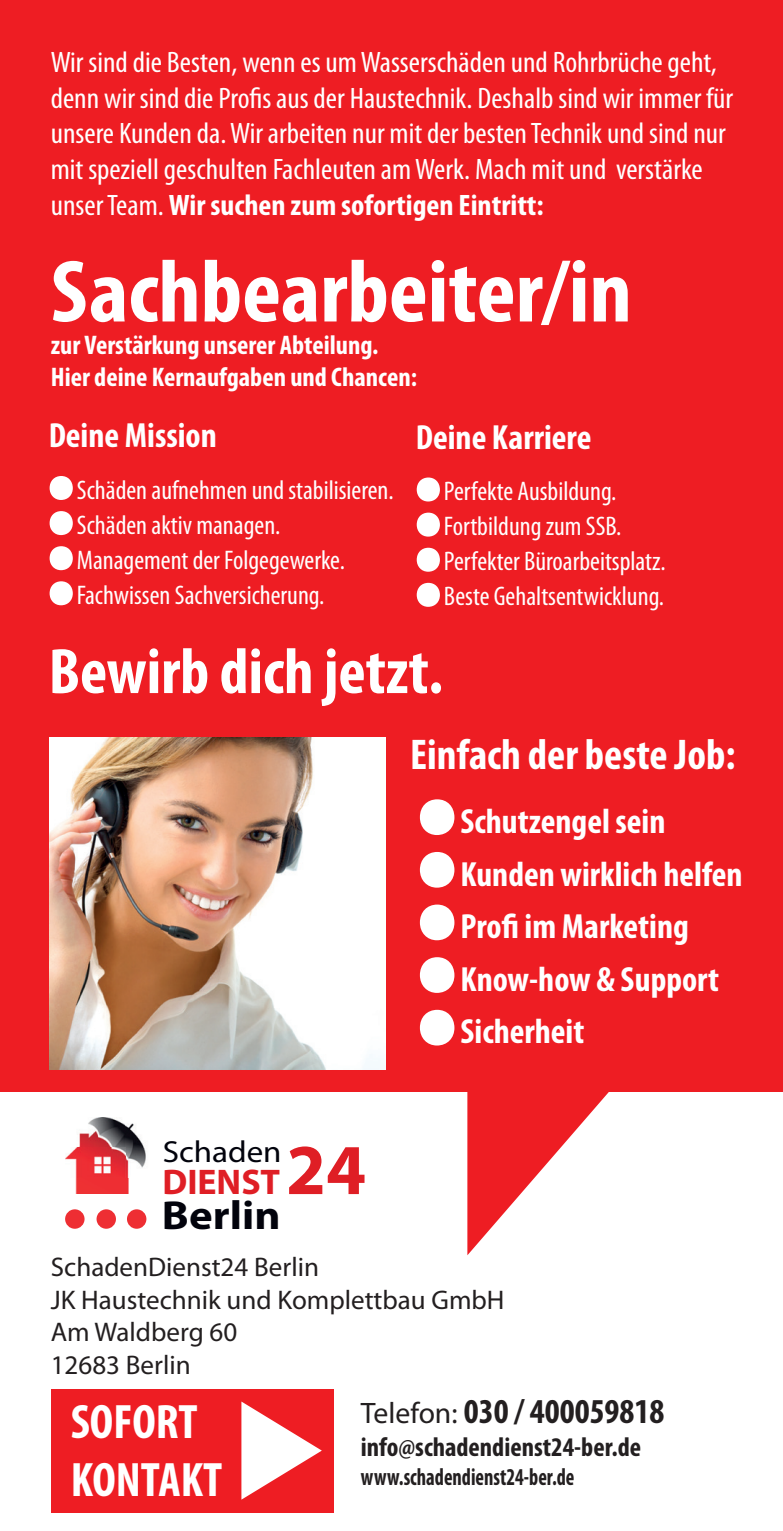
<style>
.page{position:relative;width:783px;height:1531px;background:#fff}
.page>*{position:absolute;margin:0;border:0;box-sizing:border-box;transform-origin:0 0}
.t1{font:700 192.9px "Myriad Pro";color:#fff}
.t2{font:700 129.6px "Myriad Pro";color:#fff}
.t3{font:700 condensed 89.1px "Myriad Pro";color:#fff;scale:1.04 1}
.t4{font:700 condensed 64.8px "Myriad Pro";color:#fff}
.t5{font:700 condensed 48.6px/58.2px "Myriad Pro";color:#fff}
.t6{font:700 condensed 43.2px "Myriad Pro";color:#fff}
.t7{font:700 40.5px "Myriad Pro";color:#02030c;scale:1.1 1}
.t8{font:700 35.7px "Myriad Pro";color:#df1e25}
.t9{font:700 condensed 35.1px "Myriad Pro";color:#fff}
.t10{font:700 condensed 35.1px "Myriad Pro";color:#231f20}
.t11{font:30.6px "Myriad Pro";color:#02030c;scale:1.08 1}
.t12{font:condensed 29.7px/35.7px "Myriad Pro";color:#fff;scale:1.04 1}
.t13{font:condensed 27px "Myriad Pro";color:#fff}
.t14{font:27px/32.4px "Myriad Pro";color:#231f20}
.t15{font:700 condensed 27px/32.4px "Myriad Pro";color:#fff}
.t16{font:700 condensed 27px "Myriad Pro";color:#231f20}
.t17{font:700 condensed 24.3px "Myriad Pro";color:#231f20;scale:.84 1}
.s1{font-weight:700}
.s2{font-size:72px}
.s3{font-weight:400;font-stretch:normal;font-size:29.7px}
</style>
<div class="page">
<div style="left:0;top:0;width:782px;height:1092px;background:#ee1d23"></div>
<svg style="left:467px;top:1092px;width:142px;height:163px"></svg>
<div style="left:51px;top:1389px;width:282px;height:123px;background:#ee1d23"></div>
<svg style="left:241px;top:1401px;width:81px;height:98px"></svg>
<img style="left:65px;top:1117px;width:81px;height:77px">
<div style="left:65px;top:1209px;width:19px;height:20px;background:#ee2e33;border-radius:50%"></div>
<div style="left:127px;top:1209px;width:19px;height:20px;background:#ee2e33;border-radius:50%"></div>
<div style="left:96px;top:1209px;width:20px;height:20px;background:#ee2e33;border-radius:50%"></div>
<img style="left:50px;top:737px;width:335px;height:332px">
<p class="t12" style="left:51px;top:44px;width:657px">Wir sind die Besten, wenn es um Wasserschäden und Rohrbrüche geht, denn wir sind die Profis aus der Haustechnik. Deshalb sind wir immer für unsere Kunden da. Wir arbeiten nur mit der besten Technik und sind nur mit speziell geschulten Fachleuten am Werk. Mach mit und verstärke unser Team. <span class="s1">Wir suchen zum sofortigen Eintritt:</span></p>
<h3 class="t3" style="left:51px;top:236px;width:560px">Sachbearbeiter/in</h3>
<p class="t15" style="left:51px;top:328px;width:367px">zur Verstärkung unserer Abteilung.<br>Hier deine Kernaufgaben und Chancen:</p>
<p class="t9" style="left:49px;top:414px;width:169px">Deine Mission</p>
<h2 class="t2" style="left:43px;top:370px;width:35px">.</h2>
<p class="t13" style="left:77px;top:473px;width:318px">Schäden aufnehmen und stabilisieren.</p>
<h2 class="t2" style="left:43px;top:405px;width:35px">.</h2>
<p class="t13" style="left:77px;top:508px;width:205px">Schäden aktiv managen.</p>
<h2 class="t2" style="left:43px;top:440px;width:35px">.</h2>
<p class="t13" style="left:77px;top:543px;width:270px">Management der Folgegewerke.</p>
<h2 class="t2" style="left:43px;top:476px;width:35px">.</h2>
<p class="t13" style="left:77px;top:579px;width:249px">Fachwissen Sachversicherung.</p>
<p class="t9" style="left:415px;top:415px;width:177px">Deine Karriere</p>
<h2 class="t2" style="left:410px;top:372px;width:35px">.</h2>
<p class="t13" style="left:444px;top:475px;width:174px">Perfekte Ausbildung.</p>
<h2 class="t2" style="left:410px;top:407px;width:35px">.</h2>
<p class="t13" style="left:444px;top:510px;width:179px">Fortbildung zum SSB.</p>
<h2 class="t2" style="left:410px;top:442px;width:35px">.</h2>
<p class="t13" style="left:444px;top:545px;width:223px">Perfekter Büroarbeitsplatz.</p>
<h2 class="t2" style="left:410px;top:477px;width:35px">.</h2>
<p class="t13" style="left:444px;top:580px;width:221px">Beste Gehaltsentwicklung.</p>
<h3 class="t4" style="left:49px;top:631px;width:396px">Bewirb dich jetzt.</h3>
<p class="t11" style="left:163px;top:1132px;width:111px">Schaden</p>
<h3 class="t7" style="left:162px;top:1188px;width:109px">Berlin</h3>
<p class="t8" style="left:162px;top:1158px;width:205px">DIENST <span class="s2">24</span></p>
<h3 class="t6" style="left:410px;top:728px;width:326px">Einfach der beste Job:</h3>
<h1 class="t1" style="left:410px;top:642px;width:52px">.</h1>
<p class="t9" style="left:460px;top:799px;width:206px">Schutzengel sein</p>
<h1 class="t1" style="left:410px;top:695px;width:52px">.</h1>
<p class="t9" style="left:460px;top:852px;width:283px">Kunden wirklich helfen</p>
<h1 class="t1" style="left:410px;top:747px;width:52px">.</h1>
<p class="t9" style="left:460px;top:904px;width:230px">Profi im Marketing</p>
<h1 class="t1" style="left:410px;top:800px;width:52px">.</h1>
<p class="t9" style="left:460px;top:957px;width:260px">Know-how &amp; Support</p>
<h1 class="t1" style="left:410px;top:852px;width:52px">.</h1>
<p class="t9" style="left:460px;top:1010px;width:125px">Sicherheit</p>
<p class="t14" style="left:51px;top:1251px;width:455px">SchadenDienst24 Berlin<br>JK Haustechnik und Komplettbau GmbH<br>Am Waldberg 60<br>12683 Berlin</p>
<h3 class="t5" style="left:71px;top:1391px;width:153px">SOFORT<br>KONTAKT</h3>
<p class="t10" style="left:361px;top:1389px;width:305px"><span class="s3">Telefon:</span> 030 / 400059818</p>
<p class="t16" style="left:361px;top:1429px;width:281px">info@schadendienst24-ber.de</p>
<p class="t17" style="left:361px;top:1461px;width:256px">www.schadendienst24-ber.de</p>
</div>
